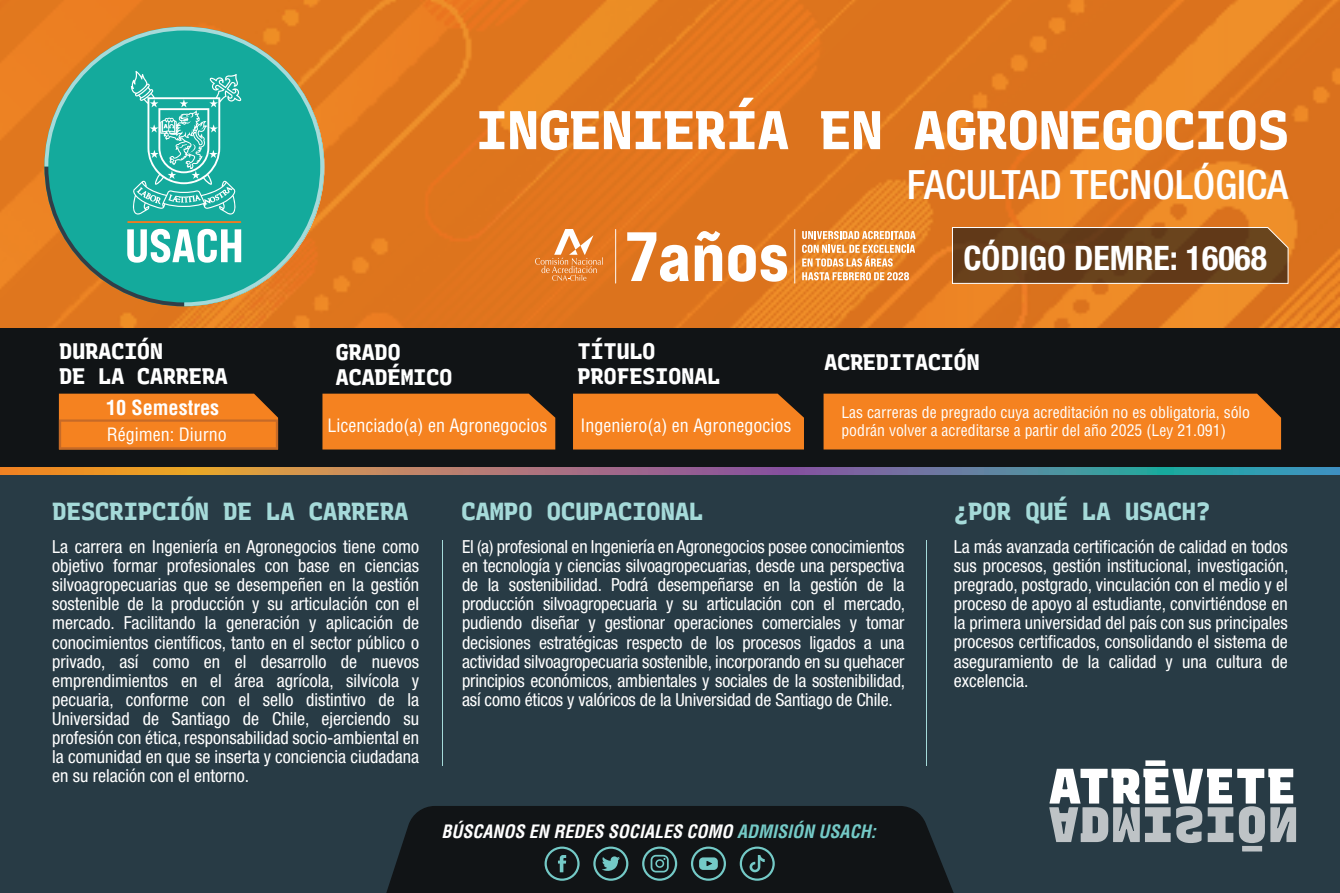
<style>
.page{position:relative;width:1340px;height:893px;background:#fff}
.page>*{position:absolute;margin:0;border:0;box-sizing:border-box;transform-origin:0 0}
.t1{font:800 54.45px "Recursive Monospace";letter-spacing:-.025em;color:#fff}
.t2{font:500 condensed 40.5px "Helvetica Neue LT Std";color:#fff}
.t3{font:700 condensed 33.75px "Helvetica Neue LT Std";color:#fff}
.t4{font:800 24.75px "Recursive Monospace";letter-spacing:-.025em;color:#a5dad9}
.t5{font:800 22.5px/24.8px "Recursive Monospace";letter-spacing:-.025em;color:#fff}
.t6{font:700 condensed 20.25px "Helvetica LT Std";color:#fff}
.t7{font:condensed 18px/19.1px "Helvetica Neue LT Std";color:#fff;text-align:justify}
.t8{font:condensed 18px "Helvetica LT Std";color:#fff}
.t9{font:italic 700 condensed 18px "Helvetica LT Std";color:#fff}
.t10{font:condensed 15.75px/18px "Helvetica LT Std";color:#fff}
.s1{color:#74cac7}
</style>
<div class="page">
<svg style="left:0;top:0;width:1339px;height:328px;background:#e1781f"></svg>
<div style="left:0;top:328px;width:1339px;height:145px;background:#111416"></div>
<div style="left:0;top:470px;width:1339px;height:423px;background:#283b45"></div>
<svg style="left:1049px;top:760px;width:247px;height:91px"></svg>
<svg style="left:627px;top:232px;width:61px;height:50px"></svg>
<svg style="left:694px;top:231px;width:28px;height:50px"></svg>
<svg style="left:728px;top:245px;width:59px;height:37px"></svg>
<svg style="left:794px;top:229px;width:1px;height:55px"></svg>
<svg style="left:615px;top:229px;width:1px;height:55px"></svg>
<svg style="left:802px;top:231px;width:113px;height:8px"></svg>
<svg style="left:802px;top:245px;width:113px;height:35px;background:#edaa6a"></svg>
<svg style="left:535px;top:229px;width:68px;height:52px;background:#e68c44"></svg>
<div style="left:386px;top:806px;width:567px;height:87px;background:#111416"></div>
<svg style="left:0;top:468px;width:1339px;height:7px;background:#92847b"></svg>
<svg style="left:951px;top:227px;width:337px;height:57px;background:#6d4723"></svg>
<div style="left:573px;top:394px;width:231px;height:55px;background:#f58220"></div>
<div style="left:322px;top:394px;width:233px;height:55px;background:#f58220"></div>
<div style="left:823px;top:394px;width:457px;height:55px;background:#f58220"></div>
<svg style="left:59px;top:394px;width:219px;height:55px;background:#ec7d20"></svg>
<hr style="left:442px;top:540px;width:1px;height:226px;background:#a5dad9">
<hr style="left:926px;top:540px;width:1px;height:226px;background:#a5dad9">
<svg style="left:544px;top:846px;width:35px;height:35px"></svg>
<svg style="left:593px;top:846px;width:35px;height:35px"></svg>
<svg style="left:642px;top:846px;width:35px;height:35px"></svg>
<svg style="left:691px;top:846px;width:35px;height:35px"></svg>
<svg style="left:739px;top:846px;width:35px;height:35px"></svg>
<svg style="left:44px;top:27px;width:280px;height:279px;background:#54a588"></svg>
<h1 class="t1" style="left:475px;top:88px;width:815px">INGENIERÍA EN AGRONEGOCIOS</h1>
<h2 class="t2" style="left:906px;top:161px;width:383px">FACULTAD TECNOLÓGICA</h2>
<h3 class="t3" style="left:963px;top:237px;width:305px">CÓDIGO DEMRE: 16068</h3>
<p class="t5" style="left:59px;top:338px;width:170px">DURACIÓN<br>DE LA CARRERA</p>
<p class="t5" style="left:335px;top:339px;width:118px">GRADO<br>ACADÉMICO</p>
<p class="t8" style="left:327px;top:414px;width:221px">Licenciado(a) en Agronegocios</p>
<p class="t6" style="left:106px;top:395px;width:115px">10 Semestres</p>
<p class="t8" style="left:107px;top:423px;width:121px">Régimen: Diurno</p>
<p class="t5" style="left:577px;top:338px;width:144px">TÍTULO<br>PROFESIONAL</p>
<p class="t8" style="left:580px;top:414px;width:212px">Ingeniero(a) en Agronegocios</p>
<p class="t5" style="left:824px;top:348px;width:157px">ACREDITACIÓN</p>
<p class="t10" style="left:841px;top:404px;width:410px">Las carreras de pregrado cuya acreditación no es obligatoria, sólo podrán volver a acreditarse a partir del año 2025 (Ley 21.091)</p>
<h3 class="t4" style="left:52px;top:493px;width:358px">DESCRIPCIÓN DE LA CARRERA</h3>
<h3 class="t4" style="left:461px;top:493px;width:244px">CAMPO OCUPACIONAL</h3>
<h3 class="t4" style="left:953px;top:493px;width:258px">¿POR QUÉ LA USACH?</h3>
<p class="t7" style="left:52px;top:537px;width:368px">La carrera en Ingeniería en Agronegocios tiene como objetivo formar profesionales con base en ciencias silvoagropecuarias que se desempeñen en la gestión sostenible de la producción y su articulación con el mercado. Facilitando la generación y aplicación de conocimientos científicos, tanto en el sector público o privado, así como en el desarrollo de nuevos emprendimientos en el área agrícola, silvícola y pecuaria, conforme con el sello distintivo de la Universidad de Santiago de Chile, ejerciendo su profesión con ética, responsabilidad socio-ambiental en la comunidad en que se inserta y conciencia ciudadana en su relación con el entorno.</p>
<p class="t7" style="left:953px;top:537px;width:336px">La más avanzada certificación de calidad en todos sus procesos, gestión institucional, investigación, pregrado, postgrado, vinculación con el medio y el proceso de apoyo al estudiante, convirtiéndose en la primera universidad del país con sus principales procesos certificados, consolidando el sistema de aseguramiento de la calidad y una cultura de excelencia.</p>
<p class="t7" style="left:462px;top:537px;width:445px">El (a) profesional en Ingeniería en Agronegocios posee conocimientos en tecnología y ciencias silvoagropecuarias, desde una perspectiva de la sostenibilidad. Podrá desempeñarse en la gestión de la producción silvoagropecuaria y su articulación con el mercado, pudiendo diseñar y gestionar operaciones comerciales y tomar decisiones estratégicas respecto de los procesos ligados a una actividad silvoagropecuaria sostenible, incorporando en su quehacer principios económicos, ambientales y sociales de la sostenibilidad, así como éticos y valóricos de la Universidad de Santiago de Chile.</p>
<p class="t9" style="left:441px;top:820px;width:436px">BÚSCANOS EN REDES SOCIALES COMO <span class="s1">ADMISIÓN USACH:</span></p>
</div>
